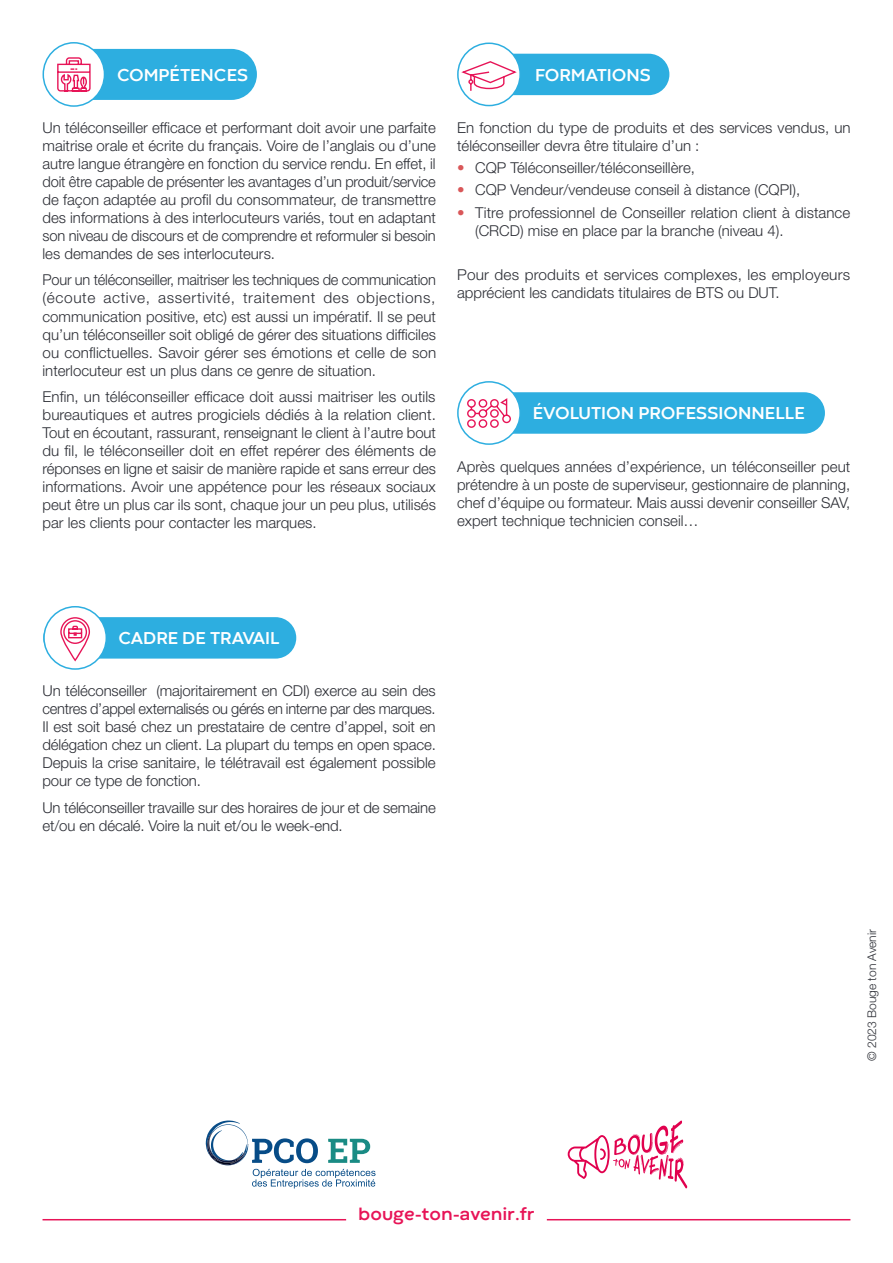
<style>
.page{position:relative;width:893px;height:1263px;background:#fff}
.page>*{position:absolute;margin:0;border:0;box-sizing:border-box;transform-origin:0 0}
.t1{font:700 18px "Codec Warm";color:#fff}
.t2{font:700 18px "Codec Warm";color:#e71457}
.texte_courant{font:300 15px/18px "Helvetica Neue LT Std";color:#2c2e35;text-align:justify}
.Liste{font:300 15px/18px "Helvetica Neue LT Std";letter-spacing:.005em;color:#2c2e35}
.t3{font:300 12px "Helvetica Neue LT Std";color:#2c2e35}
.s1{color:#d95759}
</style>
<div class="page">
<hr style="left:43px;top:1219px;width:303px;height:1px;background:#e71457">
<hr style="left:547px;top:1219px;width:303px;height:1px;background:#e71457">
<svg style="left:206px;top:1120px;width:170px;height:68px"></svg>
<svg style="left:568px;top:1120px;width:119px;height:68px"></svg>
<div style="left:458px;top:54px;width:211px;height:41px;background:#2daee0;border-radius:21px"></div>
<div style="left:458px;top:43px;width:62px;height:63px;background:#fff;border-radius:50%"></div>
<div style="left:457px;top:43px;width:64px;height:63px;border:2px solid #2daee0;border-radius:50%"></div>
<svg style="left:459px;top:60px;width:60px;height:32px"></svg>
<div style="left:458px;top:392px;width:367px;height:42px;background:#2daee0;border-radius:21px"></div>
<div style="left:458px;top:382px;width:62px;height:62px;background:#fff;border-radius:50%"></div>
<div style="left:457px;top:381px;width:64px;height:64px;border:2px solid #2daee0;border-radius:50%"></div>
<svg style="left:467px;top:398px;width:44px;height:30px"></svg>
<div style="left:45px;top:49px;width:212px;height:51px;background:#2daee0;border-radius:26px"></div>
<div style="left:43px;top:43px;width:61px;height:63px;background:#fff;border-radius:50%"></div>
<div style="left:43px;top:42px;width:62px;height:65px;border:2px solid #2daee0;border-radius:50%"></div>
<svg style="left:57px;top:57px;width:34px;height:35px"></svg>
<div style="left:43px;top:617px;width:253px;height:42px;background:#2daee0;border-radius:21px"></div>
<div style="left:44px;top:607px;width:62px;height:62px;background:#fff;border-radius:50%"></div>
<div style="left:43px;top:606px;width:64px;height:64px;border:2px solid #2daee0;border-radius:50%"></div>
<svg style="left:60px;top:617px;width:30px;height:45px"></svg>
<p class="t1" style="left:117px;top:63px;width:133px">COMPÉTENCES</p>
<p class="texte_courant" style="left:43px;top:118px;width:395px">Un téléconseiller efficace et performant doit avoir une parfaite maitrise orale et écrite du français. Voire de l’anglais ou d’une autre langue étrangère en fonction du service rendu. En effet, il doit être capable de présenter les avantages d’un produit/service de façon adaptée au profil du consommateur, de transmettre des informations à des interlocuteurs variés, tout en adaptant son niveau de discours et de comprendre et reformuler si besoin les demandes de ses interlocuteurs.</p>
<p class="texte_courant" style="left:43px;top:271px;width:395px">Pour un téléconseiller, maitriser les techniques de communication (écoute active, assertivité, traitement des objections, communication positive, etc) est aussi un impératif. Il se peut qu’un téléconseiller soit obligé de gérer des situations difficiles ou conflictuelles. Savoir gérer ses émotions et celle de son interlocuteur est un plus dans ce genre de situation.</p>
<p class="texte_courant" style="left:43px;top:387px;width:395px">Enfin, un téléconseiller efficace doit aussi maitriser les outils bureautiques et autres progiciels dédiés à la relation client.<br>Tout en écoutant, rassurant, renseignant le client à l’autre bout du fil, le téléconseiller doit en effet repérer des éléments de réponses en ligne et saisir de manière rapide et sans erreur des informations. Avoir une appétence pour les réseaux sociaux peut être un plus car ils sont, chaque jour un peu plus, utilisés par les clients pour contacter les marques.</p>
<p class="t1" style="left:535px;top:63px;width:118px">FORMATIONS</p>
<p class="Liste" style="left:457px;top:118px;width:395px">En fonction du type de produits et des services vendus, un téléconseiller devra être titulaire d’un :</p>
<p class="texte_courant" style="left:457px;top:159px;width:239px"><span class="s1">•</span> CQP Téléconseiller/téléconseillère,</p>
<p class="texte_courant" style="left:457px;top:181px;width:345px"><span class="s1">•</span> CQP Vendeur/vendeuse conseil à distance (CQPI),</p>
<p class="texte_courant" style="left:475px;top:203px;width:377px;text-indent:-18px"><span class="s1">•</span> Titre professionnel de Conseiller relation client à distance (CRCD) mise en place par la branche (niveau 4).</p>
<p class="Liste" style="left:457px;top:266px;width:395px">Pour des produits et services complexes, les employeurs apprécient les candidats titulaires de BTS ou DUT.</p>
<p class="t1" style="left:533px;top:402px;width:273px">ÉVOLUTION PROFESSIONNELLE</p>
<p class="texte_courant" style="left:457px;top:457px;width:395px">Après quelques années d’expérience, un téléconseiller peut prétendre à un poste de superviseur, gestionnaire de planning, chef d’équipe ou formateur. Mais aussi devenir conseiller SAV, expert technique technicien conseil…</p>
<p class="t1" style="left:118px;top:627px;width:163px">CADRE DE TRAVAIL</p>
<p class="texte_courant" style="left:43px;top:682px;width:395px">Un téléconseiller (majoritairement en CDI) exerce au sein des centres d’appel externalisés ou gérés en interne par des marques.<br>Il est soit basé chez un prestataire de centre d’appel, soit en délégation chez un client. La plupart du temps en open space.<br>Depuis la crise sanitaire, le télétravail est également possible pour ce type de fonction.</p>
<p class="texte_courant" style="left:43px;top:798px;width:395px">Un téléconseiller travaille sur des horaires de jour et de semaine et/ou en décalé. Voire la nuit et/ou le week-end.</p>
<p class="t3" style="left:864px;top:1061px;width:133px;rotate:-90deg">© 2023 Bouge ton Avenir</p>
<p class="t2" style="left:358px;top:1203px;width:178px">bouge-ton-avenir.fr</p>
</div>
